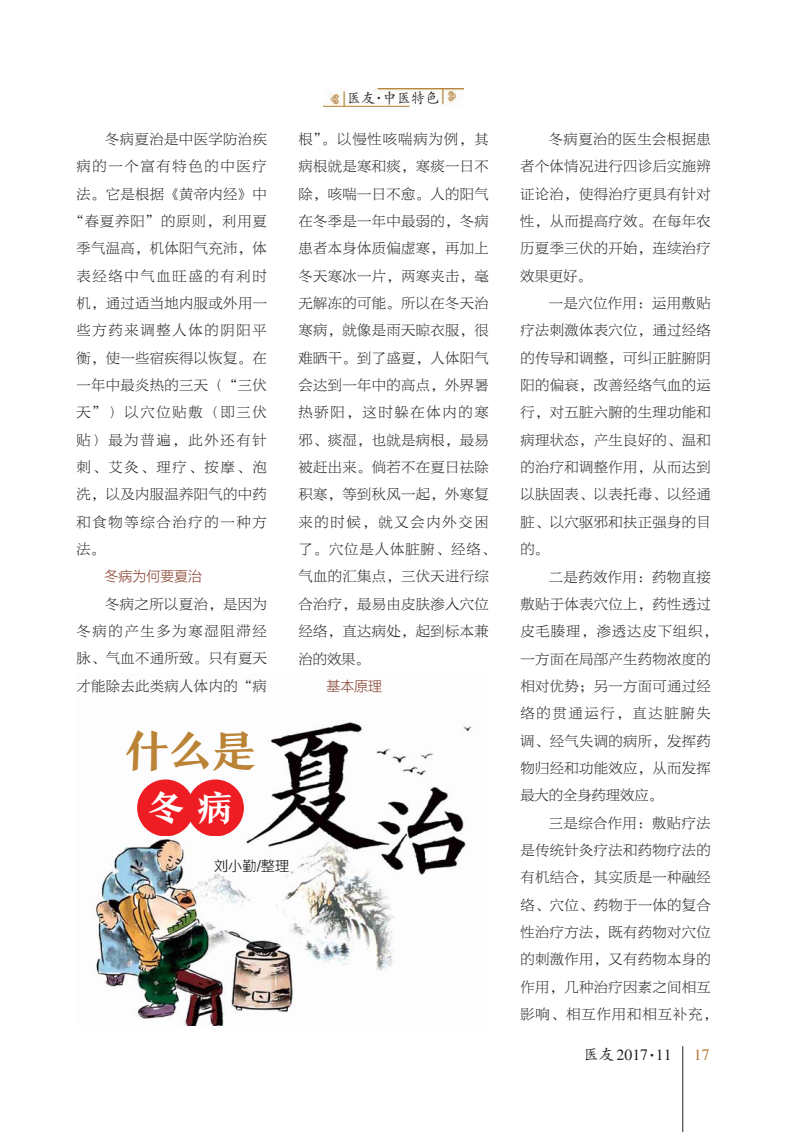
<style>
.page{position:relative;width:800px;height:1132px;background:#fff}
.page>*{position:absolute;margin:0;border:0;box-sizing:border-box;transform-origin:0 0}
.t1{font:43.35px "FZYANS ZHONGJW GB1 0";color:#ba8336}
.t2{font:34.8px "FZYANS ZHONGJW GB1 0";color:#fff}
.t3{font:15.75px "NEU BZ Regular";color:#231f20}
.t4{font:15.75px "NEU BZ Regular";color:#b97730}
.t5{font:14.25px/27.3px "FZBYFKSK GBK1 0";letter-spacing:.03em;color:#231f20;text-align:justify}
.t6{font:14.25px "FZBYFKSK GBK1 0";letter-spacing:.12em;color:#231f20}
.t7{font:14.25px "FZBYFKSK GBK1 0";letter-spacing:.07em;color:#231f20}
.t8{font:14.25px "FZKTK GBK1 0";color:#231f20}
.t9{font:14.25px "FZLTXHKM";color:#231f20}
.t10{font:13.95px "FZLTXHJW GB1 0";color:#863e29}
.s1{font-family:"FZKTK GBK1 0"}
</style>
<div class="page">
<img style="left:323px;top:89px;width:141px;height:18px">
<hr style="left:682px;top:1045px;width:1px;height:86px;background:#231f20">
<img style="left:94px;top:722px;width:378px;height:303px">
<div style="left:137px;top:779px;width:57px;height:57px;background:#ee1d23;border-radius:50%"></div>
<div style="left:187px;top:779px;width:57px;height:57px;background:#ee1d23;border-radius:50%"></div>
<p class="t5" style="left:105px;top:126px;width:163px">冬病夏治是中医学防治疾</p>
<p class="t6" style="left:77px;top:159px;width:192px">病的一个富有特色的中医疗</p>
<p class="t5" style="left:77px;top:180px;width:192px">法。它是根据《黄帝内经》中</p>
<p class="t7" style="left:69px;top:213px;width:199px">“春夏养阳”的原则，利用夏</p>
<p class="t5" style="left:77px;top:235px;width:192px">季气温高，机体阳气充沛，体</p>
<p class="t6" style="left:77px;top:268px;width:192px">表经络中气血旺盛的有利时</p>
<p class="t5" style="left:77px;top:290px;width:192px">机，通过适当地内服或外用一</p>
<p class="t6" style="left:77px;top:323px;width:192px">些方药来调整人体的阴阳平</p>
<p class="t5" style="left:77px;top:344px;width:192px">衡，使一些宿疾得以恢复。在</p>
<p class="t5" style="left:77px;top:372px;width:192px">一年中最炎热的三天（“三伏</p>
<p class="t6" style="left:77px;top:404px;width:192px">天”）以穴位贴敷（即三伏</p>
<p class="t6" style="left:77px;top:432px;width:192px">贴）最为普遍，此外还有针</p>
<p class="t5" style="left:76px;top:454px;width:192px">刺、艾灸、理疗、按摩、泡</p>
<p class="t5" style="left:76px;top:481px;width:192px">洗，以及内服温养阳气的中药</p>
<p class="t6" style="left:76px;top:514px;width:192px">和食物等综合治疗的一种方</p>
<p class="t5" style="left:76px;top:535px;width:30px">法。</p>
<p class="t10" style="left:104px;top:568px;width:99px">冬病为何要夏治</p>
<p class="t5" style="left:77px;top:590px;width:192px;text-indent:28px">冬病之所以夏治，是因为冬病的产生多为寒湿阻滞经脉、气血不通所致。只有夏天才能除去此类病人体内的“病</p>
<p class="t8" style="left:347px;top:90px;width:94px">医友·中医特色</p>
<p class="t5" style="left:298px;top:126px;width:199px;text-align:left">根”。以慢性咳喘病为例，其病根就是寒和痰，寒痰一日不除，咳喘一日不愈。人的阳气在冬季是一年中最弱的，冬病患者本身体质偏虚寒，再加上冬天寒冰一片，两寒夹击，毫无解冻的可能。所以在冬天治寒病，就像是雨天晾衣服，很难晒干。到了盛夏，人体阳气会达到一年中的高点，外界暑热骄阳，这时躲在体内的寒邪、痰湿，也就是病根，最易被赶出来。倘若不在夏日祛除积寒，等到秋风一起，外寒复来的时候，就又会内外交困了。穴位是人体脏腑、经络、气血的汇集点，三伏天进行综合治疗，最易由皮肤渗入穴位经络，直达病处，起到标本兼治的效果。</p>
<p class="t10" style="left:326px;top:678px;width:57px">基本原理</p>
<h1 class="t1" style="left:125px;top:723px;width:132px">什么是</h1>
<h2 class="t2" style="left:149px;top:786px;width:85px">冬病</h2>
<p class="t9" style="left:214px;top:859px;width:77px">刘小勤/整理</p>
<p class="t5" style="left:520px;top:126px;width:192px;text-indent:28px">冬病夏治的医生会根据患者个体情况进行四诊后实施辨证论治，使得治疗更具有针对性，从而提高疗效。在每年农历夏季三伏的开始，连续治疗效果更好。</p>
<p class="t5" style="left:520px;top:290px;width:192px;text-indent:28px">一是穴位作用：运用敷贴疗法刺激体表穴位，通过经络的传导和调整，可纠正脏腑阴阳的偏衰，改善经络气血的运行，对五脏六腑的生理功能和病理状态，产生良好的、温和的治疗和调整作用，从而达到以肤固表、以表托毒、以经通脏、以穴驱邪和扶正强身的目的。</p>
<p class="t5" style="left:520px;top:563px;width:199px;text-align:left;text-indent:29px">二是药效作用：药物直接敷贴于体表穴位上，药性透过皮毛腠理，渗透达皮下组织，一方面在局部产生药物浓度的相对优势；另一方面可通过经络的贯通运行，直达脏腑失调、经气失调的病所，发挥药物归经和功能效应，从而发挥最大的全身药理效应。</p>
<p class="t5" style="left:520px;top:809px;width:199px;text-align:left;text-indent:28px">三是综合作用：敷贴疗法是传统针灸疗法和药物疗法的有机结合，其实质是一种融经络、穴位、药物于一体的复合性治疗方法，既有药物对穴位的刺激作用，又有药物本身的作用，几种治疗因素之间相互影响、相互作用和相互补充，</p>
<p class="t3" style="left:583px;top:1044px;width:90px"><span class="s1">医友</span>2017·11</p>
<p class="t4" style="left:693px;top:1044px;width:17px">17</p>
</div>
